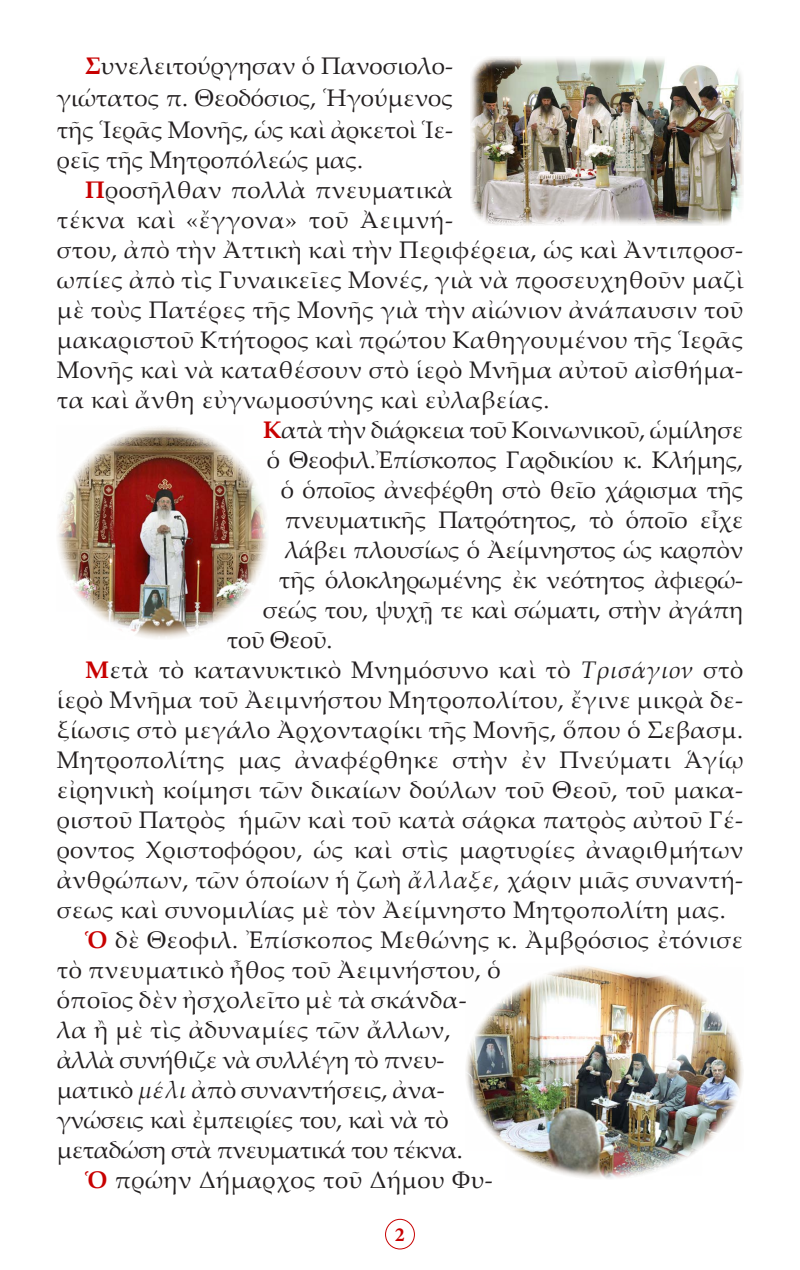
<style>
.page{position:relative;width:800px;height:1270px;background:#fff}
.page>*{position:absolute;margin:0;border:0;box-sizing:border-box;transform-origin:0 0}
.t1{font:24px/30px "Palatino Linotype";letter-spacing:.02em;color:#231f20;text-align:justify}
.t2{font:24px "Palatino Linotype";letter-spacing:-.01em;color:#231f20}
.t3{font:24px/30px "Palatino Linotype";letter-spacing:-.02em;color:#231f20}
.t4{font:24px "Palatino Linotype";color:#231f20}
.t5{font:700 20px "Minion Pro";color:#c80000}
.s1{font-weight:700;color:#c80000}
.s2{font-style:italic}
</style>
<div class="page">
<div style="left:385px;top:1219px;width:30px;height:30px;border:1px solid #c80000;border-radius:50%"></div>
<img style="left:470px;top:57px;width:273px;height:168px">
<img style="left:466px;top:966px;width:277px;height:213px">
<img style="left:57px;top:427px;width:210px;height:212px">
<p class="t1" style="left:57px;top:49px;width:398px;line-height:31.4px;text-indent:28px"><span class="s1">Σ</span>υνελειτούργησαν ὁ Πανοσιολο&shy;γιώτατος π. Θεοδόσιος, Ἡγούμενος τῆς Ἱερᾶς Μονῆς, ὡς καὶ ἀρκετοὶ Ἱε&shy;ρεῖς τῆς Μητροπόλεώς μας.</p>
<p class="t1" style="left:57px;top:174px;width:688px;text-align:left;text-indent:28px"><span class="s1">Π</span>ροσῆλθαν πολλὰ πνευματικὰ<br>τέκνα καὶ «ἔγγονα» τοῦ Ἀειμνή-<br>στου, ἀπὸ τὴν Ἀττικὴ καὶ τὴν Περιφέρεια, ὡς καὶ Ἀντιπροσ&shy;ωπίες ἀπὸ τὶς Γυναικεῖες Μονές, γιὰ νὰ προσευχηθοῦν μαζὶ μὲ τοὺς Πατέρες τῆς Μονῆς γιὰ τὴν αἰώνιον ἀνάπαυσιν τοῦ μακαριστοῦ Κτήτορος καὶ πρώτου Καθηγουμένου τῆς Ἱερᾶς Μονῆς καὶ νὰ καταθέσουν στὸ ἱερὸ Μνῆμα αὐτοῦ αἰσθήμα&shy;τα καὶ ἄνθη εὐγνωμοσύνης καὶ εὐλαβείας.</p>
<p class="t2" style="left:263px;top:413px;width:482px"><span class="s1">Κ</span>ατὰ τὴν διάρκεια τοῦ Κοινωνικοῦ, ὡμίλησε</p>
<p class="t2" style="left:267px;top:443px;width:478px">ὁ Θεοφιλ.Ἐπίσκοπος Γαρδικίου κ. Κλήμης,</p>
<p class="t2" style="left:281px;top:473px;width:464px">ὁ ὁποῖος ἀνεφέρθη στὸ θεῖο χάρισμα τῆς</p>
<p class="t2" style="left:285px;top:503px;width:460px">πνευματικῆς Πατρότητος, τὸ ὁποῖο εἶχε</p>
<p class="t2" style="left:285px;top:533px;width:460px">λάβει πλουσίως ὁ Ἀείμνηστος ὡς καρπὸν</p>
<p class="t2" style="left:279px;top:563px;width:466px">τῆς ὁλοκληρωμένης ἐκ νεότητος ἀφιερώ-</p>
<p class="t2" style="left:263px;top:593px;width:482px">σεώς του, ψυχῇ τε καὶ σώματι, στὴν ἀγάπη</p>
<p class="t1" style="left:227px;top:624px;width:107px">τοῦ Θεοῦ.</p>
<p class="t1" style="left:57px;top:654px;width:688px;text-indent:28px"><span class="s1">Μ</span>ετὰ τὸ κατανυκτικὸ Μνημόσυνο καὶ τὸ <span class="s2">Τρισάγιον</span> στὸ ἱερὸ Μνῆμα τοῦ Ἀειμνήστου Μητροπολίτου, ἔγινε μικρὰ δε&shy;ξίωσις στὸ μεγάλο Ἀρχονταρίκι τῆς Μονῆς, ὅπου ὁ Σεβασμ.<br>Μητροπολίτης μας ἀναφέρθηκε στὴν ἐν Πνεύματι Ἁγίῳ εἰρηνικὴ κοίμησι τῶν δικαίων δούλων τοῦ Θεοῦ, τοῦ μακα&shy;ριστοῦ Πατρὸς ἡμῶν καὶ τοῦ κατὰ σάρκα πατρὸς αὐτοῦ Γέ&shy;ροντος Χριστοφόρου, ὡς καὶ στὶς μαρτυρίες ἀναριθμήτων ἀνθρώπων, τῶν ὁποίων ἡ ζωὴ <span class="s2">ἄλλαξε,</span> χάριν μιᾶς συναντή&shy;σεως καὶ συνομιλίας μὲ τὸν Ἀείμνηστο Μητροπολίτη μας.</p>
<p class="t1" style="left:85px;top:924px;width:659px"><span class="s1">Ὁ</span> δὲ Θεοφιλ. Ἐπίσκοπος Μεθώνης κ. Ἀμβρόσιος ἐτόνισε</p>
<p class="t1" style="left:57px;top:954px;width:445px;text-align:left">τὸ πνευματικὸ ἦθος τοῦ Ἀειμνήστου, ὁ ὁποῖος δὲν ἠσχολεῖτο μὲ τὰ σκάνδα&shy;λα ἢ μὲ τὶς ἀδυναμίες τῶν ἄλλων, ἀλλὰ συνήθιζε νὰ συλλέγη τὸ πνευ-</p>
<p class="t4" style="left:57px;top:1073px;width:390px">ματικὸ <span class="s2">μέλι</span> ἀπὸ συναντήσεις, ἀνα-</p>
<p class="t3" style="left:57px;top:1104px;width:407px">γνώσεις καὶ ἐμπειρίες του, καὶ νὰ τὸ μεταδώση στὰ πνευματικά του τέκνα.</p>
<p class="t1" style="left:85px;top:1164px;width:409px"><span class="s1">Ὁ</span> πρώην Δήμαρχος τοῦ Δήμου Φυ-</p>
<p class="t5" style="left:395px;top:1220px;width:11px">2</p>
</div>
